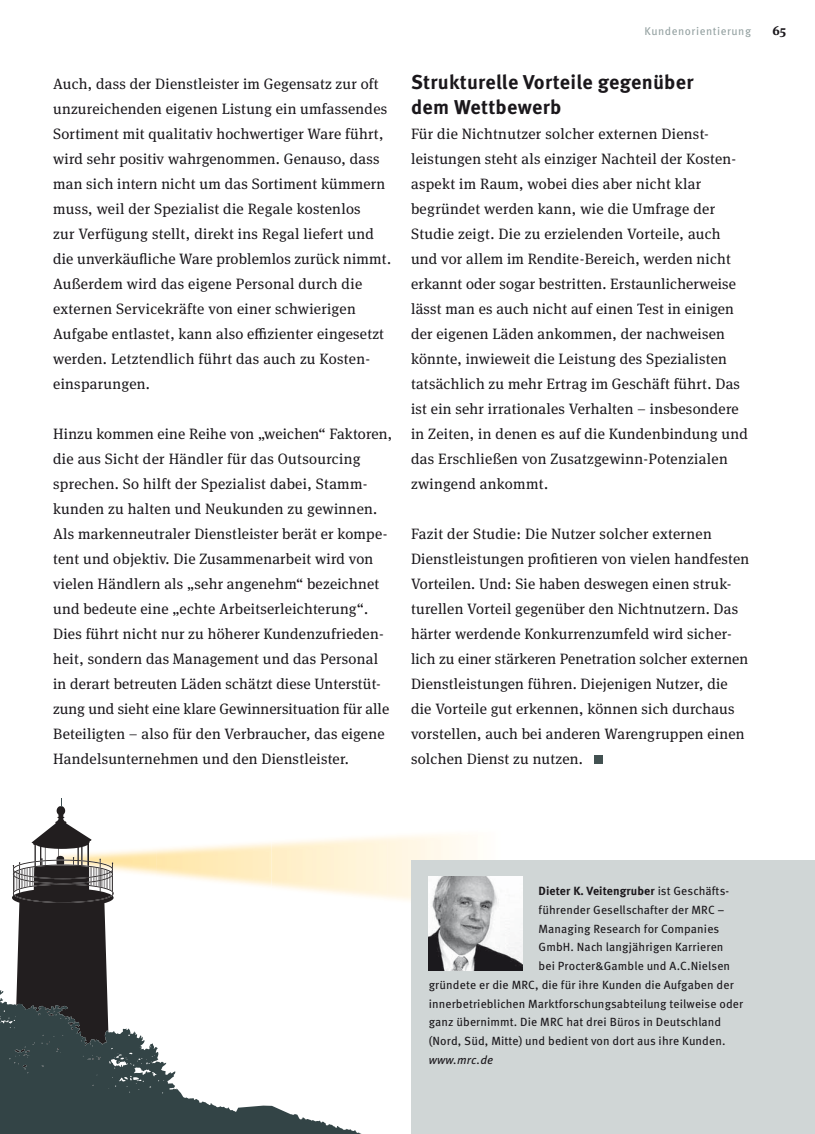
<style>
.page{position:relative;width:815px;height:1134px;background:#fff}
.page>*{position:absolute;margin:0;border:0;box-sizing:border-box;transform-origin:0 0}
.t1{font:700 20px/25px "Meta OT";letter-spacing:.015em;color:#1a171b}
.t2{font:15px/25px "Meta Serif OT";letter-spacing:.015em;color:#1a171b}
.t3{font:700 13.12px "Meta Serif OT";color:#1a171b}
.t4{font:11.88px "Meta OT";letter-spacing:.01em;color:#1a171b}
.t5{font:700 11.88px "Meta OT";letter-spacing:.01em;color:#1a171b}
.t6{font:italic 11.88px "Meta OT";letter-spacing:.015em;color:#1a171b}
.t7{font:11.25px "Meta OT";letter-spacing:.05em;color:#95a2a2}
.s1{font-weight:400}
</style>
<div class="page">
<img style="left:114px;top:834px;width:408px;height:67px">
<svg style="left:12px;top:798px;width:102px;height:192px"></svg>
<svg style="left:0;top:990px;width:362px;height:144px"></svg>
<div style="left:411px;top:861px;width:404px;height:273px;background:#d0d6d6"></div>
<div style="left:594px;top:755px;width:9px;height:9px;background:#425151"></div>
<img style="left:429px;top:876px;width:94px;height:94px">
<p class="t2" style="left:53px;top:72px;width:340px">Auch, dass der Dienstleister im Gegensatz zur oft unzureichenden eigenen Listung ein umfassendes Sortiment mit qualitativ hochwertiger Ware führt, wird sehr positiv wahrgenommen. Genauso, dass man sich intern nicht um das Sortiment kümmern muss, weil der Spezialist die Regale kostenlos<br>zur Verfügung stellt, direkt ins Regal liefert und die unverkäufliche Ware problemlos zurück nimmt.<br>Außerdem wird das eigene Personal durch die externen Servicekräfte von einer schwierigen Aufgabe entlastet, kann also effizienter eingesetzt werden. Letztendlich führt das auch zu Kosten&shy;einsparungen.</p>
<p class="t2" style="left:53px;top:422px;width:341px">Hinzu kommen eine Reihe von „weichen“ Faktoren, die aus Sicht der Händler für das Outsourcing sprechen. So hilft der Spezialist dabei, Stamm&shy;kunden zu halten und Neukunden zu gewinnen.<br>Als markenneutraler Dienstleister berät er kompe&shy;tent und objektiv. Die Zusammenarbeit wird von vielen Händlern als „sehr angenehm“ bezeichnet und bedeute eine „echte Arbeitserleichterung“.<br>Dies führt nicht nur zu höherer Kundenzufrieden&shy;heit, sondern das Management und das Personal in derart betreuten Läden schätzt diese Unterstüt&shy;zung und sieht eine klare Gewinnersituation für alle Beteiligten – also für den Verbraucher, das eigene Handelsunternehmen und den Dienstleister.</p>
<p class="t7" style="left:644px;top:27px;width:108px">Kundenorientierung</p>
<h1 class="t1" style="left:411px;top:72px;width:284px">Strukturelle Vorteile gegenüber dem Wettbewerb</h1>
<p class="t2" style="left:411px;top:122px;width:339px">Für die Nichtnutzer solcher externen Dienst&shy;leistungen steht als einziger Nachteil der Kosten&shy;aspekt im Raum, wobei dies aber nicht klar begründet werden kann, wie die Umfrage der Studie zeigt. Die zu erzielenden Vorteile, auch und vor allem im Rendite-Bereich, werden nicht erkannt oder sogar bestritten. Erstaunlicherweise lässt man es auch nicht auf einen Test in einigen der eigenen Läden ankommen, der nachweisen könnte, inwieweit die Leistung des Spezialisten tatsächlich zu mehr Ertrag im Geschäft führt. Das ist ein sehr irrationales Verhalten – insbesondere in Zeiten, in denen es auf die Kundenbindung und das Erschließen von Zusatzgewinn-Potenzialen zwingend ankommt.</p>
<p class="t2" style="left:411px;top:522px;width:340px">Fazit der Studie: Die Nutzer solcher externen Dienstleistungen profitieren von vielen handfesten Vorteilen. Und: Sie haben deswegen einen struk&shy;turellen Vorteil gegenüber den Nichtnutzern. Das härter werdende Konkurrenzumfeld wird sicher&shy;lich zu einer stärkeren Penetration solcher externen Dienstleistungen führen. Diejenigen Nutzer, die die Vorteile gut erkennen, können sich durchaus vorstellen, auch bei anderen Warengruppen einen solchen Dienst zu nutzen.</p>
<p class="t3" style="left:772px;top:23px;width:15px">65</p>
<p class="t5" style="left:539px;top:887px;width:192px">Dieter K. Veitengruber <span class="s1">ist Geschäfts-</span></p>
<p class="t4" style="left:539px;top:905px;width:188px">führender Gesellschafter der MRC –</p>
<p class="t4" style="left:539px;top:924px;width:182px">Managing Research for Companies</p>
<p class="t4" style="left:539px;top:943px;width:186px">GmbH. Nach langjährigen Karrieren</p>
<p class="t4" style="left:539px;top:962px;width:193px">bei Procter&amp;Gamble und A.C.Nielsen</p>
<p class="t4" style="left:429px;top:980px;width:307px">gründete er die MRC, die für ihre Kunden die Aufgaben der</p>
<p class="t4" style="left:429px;top:999px;width:316px">innerbetrieblichen Marktforschungsabteilung teilweise oder</p>
<p class="t4" style="left:429px;top:1018px;width:294px">ganz übernimmt. Die MRC hat drei Büros in Deutschland</p>
<p class="t4" style="left:429px;top:1037px;width:298px">(Nord, Süd, Mitte) und bedient von dort aus ihre Kunden.</p>
<p class="t6" style="left:429px;top:1053px;width:66px">www.mrc.de</p>
</div>
